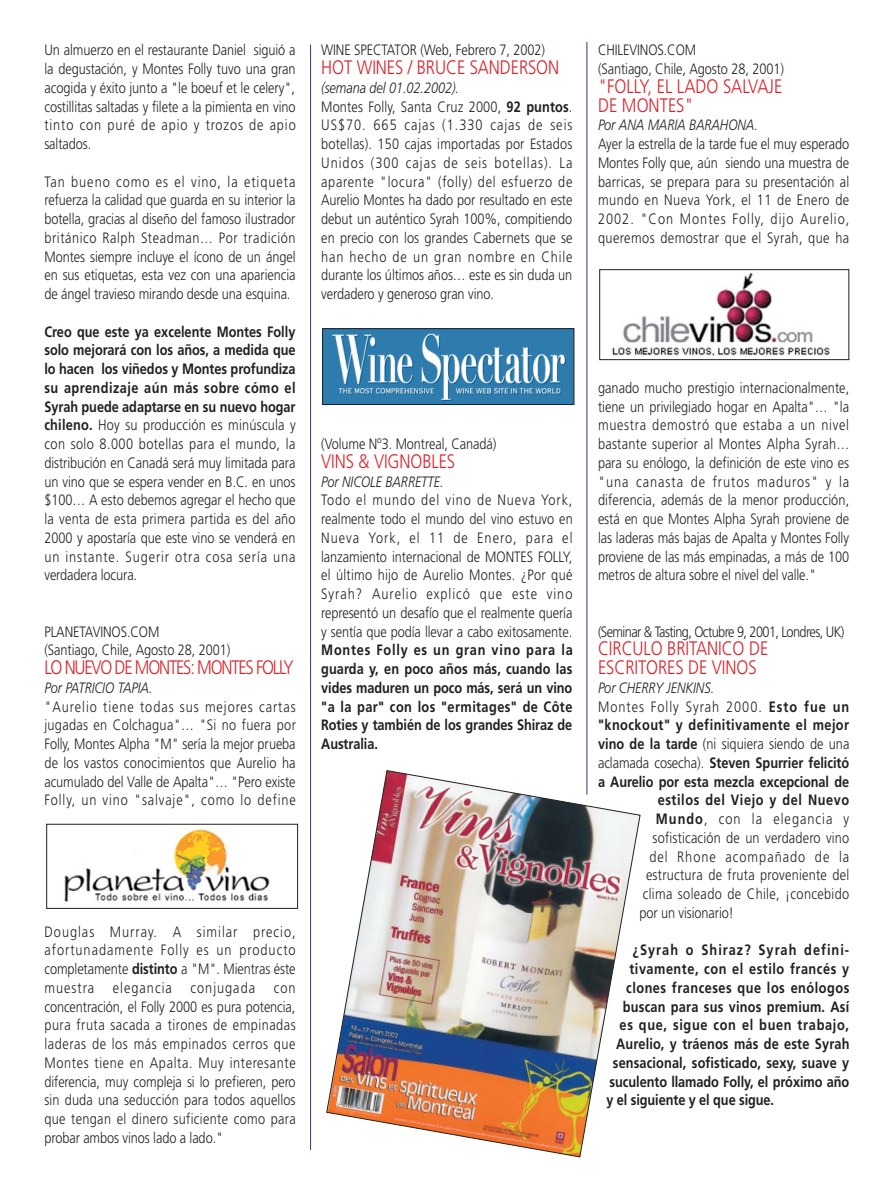
<style>
.page{position:relative;width:894px;height:1191px;background:#fff}
.page>*{position:absolute;margin:0;border:0;box-sizing:border-box;transform-origin:0 0}
.t1{font:300 19.5px/18.8px "Frutiger";letter-spacing:-.005em;color:#da2128;scale:.85 1}
.t2{font:300 19.5px "Frutiger";letter-spacing:-.075em;color:#da2128;scale:.85 1}
.t3{font:300 15px/18.8px "Frutiger";letter-spacing:.005em;color:#231f20;scale:.85 1}
.t4{font:700 15px "Frutiger";letter-spacing:-.005em;color:#231f20;scale:.85 1}
.t5{font:700 15px "Frutiger";letter-spacing:.015em;color:#231f20;scale:.85 1}
.t6{font:300 15px "Frutiger";letter-spacing:.08em;color:#231f20;scale:.85 1}
.t7{font:700 15px "Frutiger";letter-spacing:.04em;color:#231f20;scale:.85 1}
.t8{font:300 15px "Frutiger";letter-spacing:-.045em;color:#231f20;scale:.85 1}
.t9{font:700 15px "Frutiger";letter-spacing:.035em;color:#231f20;scale:.85 1}
.t10{font:300 15px "Frutiger";letter-spacing:.025em;color:#231f20;scale:.85 1}
.t11{font:700 15px "Frutiger";letter-spacing:.055em;color:#231f20;scale:.85 1}
.t12{font:700 15px "Frutiger";letter-spacing:.08em;color:#231f20;scale:.85 1}
.t13{font:700 15px "Frutiger";letter-spacing:.045em;color:#231f20;scale:.85 1}
.t14{font:italic 300 15px "Frutiger";letter-spacing:-.005em;color:#231f20;scale:.85 1}
.s1{font-weight:700}
.s2{font-style:italic}
.s3{font-weight:300}
</style>
<div class="page">
<hr style="left:310px;top:45px;width:1px;height:1105px;background:#423474">
<hr style="left:587px;top:42px;width:1px;height:753px;background:#423474">
<img style="left:324px;top:330px;width:248px;height:73px">
<div style="left:322px;top:328px;width:252px;height:77px;border:1px solid #231f20"></div>
<img style="left:64px;top:829px;width:206px;height:74px">
<div style="left:46px;top:824px;width:252px;height:85px;border:1px solid #231f20"></div>
<img style="left:612px;top:272px;width:218px;height:84px">
<div style="left:599px;top:269px;width:250px;height:91px;border:1px solid #231f20"></div>
<img style="left:326px;top:770px;width:315px;height:387px">
<p class="t3" style="left:44px;top:42px;width:297px;text-align:justify">Un almuerzo en el restaurante Daniel siguió a la degustación, y Montes Folly tuvo una gran acogida y éxito junto a "le boeuf et le celery", costillitas saltadas y filete a la pimienta en vino tinto con puré de apio y trozos de apio saltados.</p>
<p class="t3" style="left:44px;top:173px;width:297px;text-align:justify">Tan bueno como es el vino, la etiqueta refuerza la calidad que guarda en su interior la botella, gracias al diseño del famoso ilustrador británico Ralph Steadman… Por tradición Montes siempre incluye el ícono de un ángel en sus etiquetas, esta vez con una apariencia de ángel travieso mirando desde una esquina.</p>
<p class="t3" style="left:44px;top:323px;width:297px;text-align:justify"><span class="s1">Creo que este ya excelente Montes Folly solo mejorará con los años, a medida que lo hacen los viñedos y Montes profundiza su aprendizaje aún más sobre cómo el Syrah puede adaptarse en su nuevo hogar chileno.</span> Hoy su producción es minúscula y con solo 8.000 botellas para el mundo, la distribución en Canadá será muy limitada para un vino que se espera vender en B.C. en unos $100… A esto debemos agregar el hecho que la venta de esta primera partida es del año 2000 y apostaría que este vino se venderá en un instante. Sugerir otra cosa sería una verdadera locura.</p>
<p class="t3" style="left:44px;top:623px;width:220px">PLANETAVINOS.COM<br>(Santiago, Chile, Agosto 28, 2001)</p>
<p class="t2" style="left:44px;top:659px;width:295px">LO NUEVO DE MONTES: MONTES FOLLY</p>
<p class="t3" style="left:44px;top:679px;width:297px"><span class="s2">Por PATRICIO TAPIA.<br></span>"Aurelio tiene todas sus mejores cartas jugadas en Colchagua"… "Si no fuera por Folly, Montes Alpha "M" sería la mejor prueba de los vastos conocimientos que Aurelio ha acumulado del Valle de Apalta"… "Pero existe Folly, un vino "salvaje", como lo define</p>
<p class="t3" style="left:321px;top:42px;width:265px">WINE SPECTATOR (Web, Febrero 7, 2002)</p>
<p class="t1" style="left:321px;top:59px;width:282px">HOT WINES / BRUCE SANDERSON</p>
<p class="t3" style="left:321px;top:79px;width:297px"><span class="s2">(semana del 01.02.2002).<br></span>Montes Folly, Santa Cruz 2000, <span class="s1">92 puntos</span>.<br>US$70. 665 cajas (1.330 cajas de seis botellas). 150 cajas importadas por Estados Unidos (300 cajas de seis botellas). La aparente "locura" (folly) del esfuerzo de Aurelio Montes ha dado por resultado en este debut un auténtico Syrah 100%, compitiendo en precio con los grandes Cabernets que se han hecho de un gran nombre en Chile durante los últimos años… este es sin duda un verdadero y generoso gran vino.</p>
<p class="t3" style="left:321px;top:436px;width:208px">(Volume Nº3. Montreal, Canadá)</p>
<p class="t1" style="left:321px;top:453px;width:159px">VINS &amp; VIGNOBLES</p>
<p class="t3" style="left:321px;top:473px;width:297px"><span class="s2">Por NICOLE BARRETTE.<br></span>Todo el mundo del vino de Nueva York, realmente todo el mundo del vino estuvo en Nueva York, el 11 de Enero, para el lanzamiento internacional de MONTES FOLLY, el último hijo de Aurelio Montes. ¿Por qué Syrah? Aurelio explicó que este vino representó un desafío que el realmente quería y sentía que podía llevar a cabo exitosamente.<br><span class="s1">Montes Folly es un gran vino para la guarda y, en poco años más, cuando las vides maduren un poco más, será un vino "a la par" con los "ermitages" de Côte Roties y también de los grandes Shiraz de Australia.</span></p>
<p class="t3" style="left:44px;top:923px;width:297px;text-align:justify">Douglas Murray. A similar precio, afortunadamente Folly es un producto completamente <span class="s1">distinto</span> a "M". Mientras éste muestra elegancia conjugada con concentración, el Folly 2000 es pura potencia, pura fruta sacada a tirones de empinadas laderas de los más empinados cerros que Montes tiene en Apalta. Muy interesante diferencia, muy compleja si lo prefieren, pero sin duda una seducción para todos aquellos que tengan el dinero suficiente como para probar ambos vinos lado a lado."</p>
<p class="t3" style="left:598px;top:42px;width:220px">CHILEVINOS.COM<br>(Santiago, Chile, Agosto 28, 2001)</p>
<p class="t1" style="left:598px;top:78px;width:218px">"FOLLY, EL LADO SALVAJE<br>DE MONTES"</p>
<p class="t3" style="left:598px;top:117px;width:297px"><span class="s2">Por ANA MARIA BARAHONA.<br></span>Ayer la estrella de la tarde fue el muy esperado Montes Folly que, aún siendo una muestra de barricas, se prepara para su presentación al mundo en Nueva York, el 11 de Enero de 2002. "Con Montes Folly, dijo Aurelio, queremos demostrar que el Syrah, que ha</p>
<p class="t3" style="left:598px;top:379px;width:297px;text-align:justify">ganado mucho prestigio internacionalmente, tiene un privilegiado hogar en Apalta"… "la muestra demostró que estaba a un nivel bastante superior al Montes Alpha Syrah… para su enólogo, la definición de este vino es "una canasta de frutos maduros" y la diferencia, además de la menor producción, está en que Montes Alpha Syrah proviene de las laderas más bajas de Apalta y Montes Folly proviene de las más empinadas, a más de 100 metros de altura sobre el nivel del valle."</p>
<p class="t8" style="left:598px;top:625px;width:291px">(Seminar &amp; Tasting, Octubre 9, 2001, Londres, UK)</p>
<p class="t1" style="left:598px;top:641px;width:202px">CIRCULO BRITANICO DE<br>ESCRITORES DE VINOS</p>
<p class="t14" style="left:598px;top:682px;width:138px">Por CHERRY JENKINS.</p>
<p class="t6" style="left:598px;top:700px;width:297px">Montes Folly Syrah 2000. <span class="s1">Esto fue un</span></p>
<p class="t9" style="left:598px;top:719px;width:297px">"knockout" y definitivamente el mejor</p>
<p class="t3" style="left:598px;top:736px;width:297px"><span class="s1">vino de la tarde</span> (ni siquiera siendo de una</p>
<p class="t4" style="left:598px;top:757px;width:297px"><span class="s3">aclamada cosecha).</span> Steven Spurrier felicitó</p>
<p class="t4" style="left:598px;top:775px;width:297px">a Aurelio por esta mezcla excepcional de</p>
<p class="t13" style="left:658px;top:794px;width:227px">estilos del Viejo y del Nuevo</p>
<p class="t6" style="left:656px;top:813px;width:229px"><span class="s1">Mundo</span>, con la elegancia y</p>
<p class="t3" style="left:653px;top:829px;width:233px">sofisticación de un verdadero vino</p>
<p class="t6" style="left:649px;top:850px;width:237px">del Rhone acompañado de la</p>
<p class="t3" style="left:646px;top:867px;width:241px">estructura de fruta proveniente del</p>
<p class="t10" style="left:643px;top:888px;width:245px">clima soleado de Chile, ¡concebido</p>
<p class="t3" style="left:639px;top:904px;width:113px">por un visionario!</p>
<p class="t12" style="left:633px;top:944px;width:256px">¿Syrah o Shiraz? Syrah defini-</p>
<p class="t7" style="left:630px;top:963px;width:260px">tivamente, con el estilo francés y</p>
<p class="t7" style="left:626px;top:982px;width:264px">clones franceses que los enólogos</p>
<p class="t5" style="left:623px;top:1000px;width:268px">buscan para sus vinos premium. Así</p>
<p class="t11" style="left:620px;top:1019px;width:272px">es que, sigue con el buen trabajo,</p>
<p class="t5" style="left:616px;top:1038px;width:276px">Aurelio, y tráenos más de este Syrah</p>
<p class="t5" style="left:613px;top:1057px;width:280px">sensacional, sofisticado, sexy, suave y</p>
<p class="t4" style="left:610px;top:1075px;width:283px">suculento llamado Folly, el próximo año</p>
<p class="t4" style="left:606px;top:1094px;width:199px">y el siguiente y el que sigue.</p>
</div>
